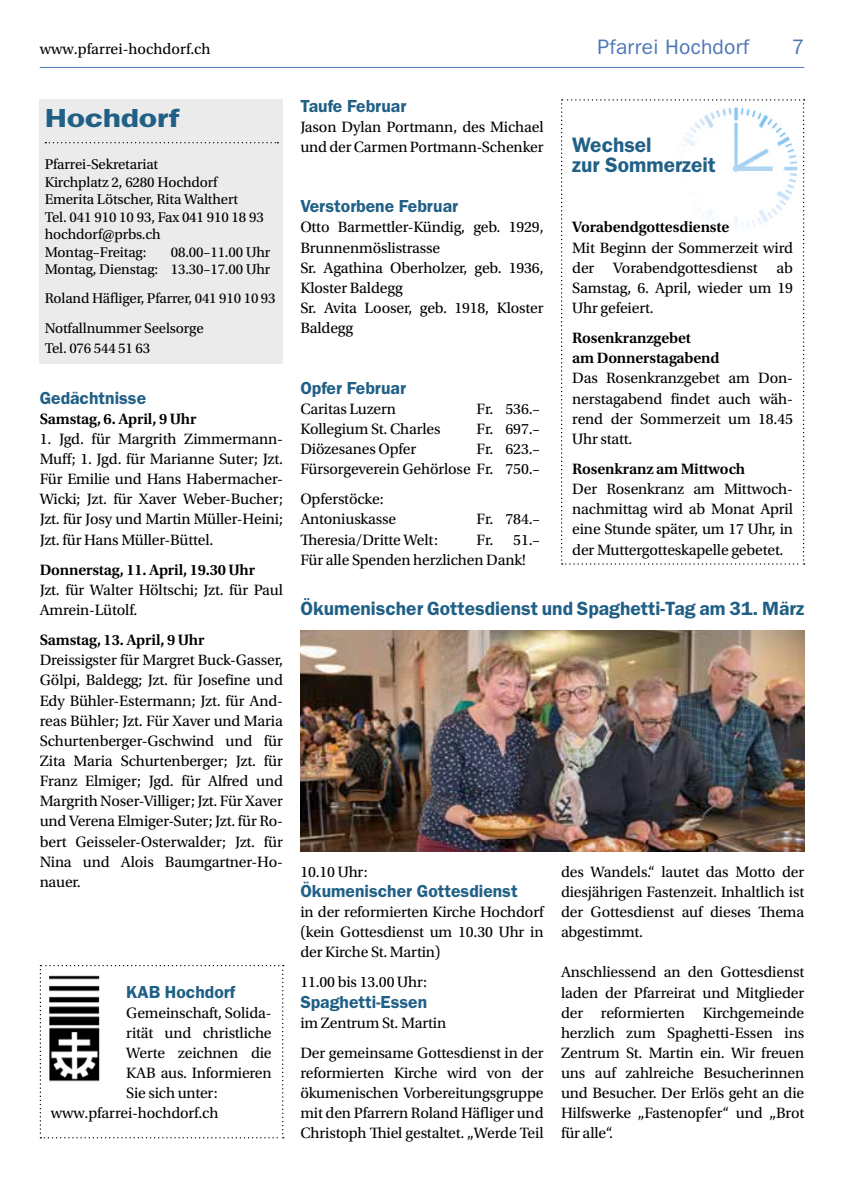
<style>
.page{position:relative;width:844px;height:1191px;background:#fff}
.page>*{position:absolute;margin:0;border:0;box-sizing:border-box;transform-origin:0 0}
.t1{font:600 26.25px "ITC Franklin Gothic Std";letter-spacing:-.01em;color:#216086;scale:1.3 1}
.t2{font:600 21px/20.1px "ITC Franklin Gothic Std";color:#216086}
.t3{font:21px "ITC Franklin Gothic Std";letter-spacing:.01em;color:#4d75b7}
.t4{font:600 19.25px "ITC Franklin Gothic Std";color:#216086}
.t5{font:600 17.5px "ITC Franklin Gothic Std";color:#216086}
.t6{font:15.75px/20.1px "Utopia Std";letter-spacing:-.01em;color:#000;text-align:justify}
.t7{font:600 15.75px/20.1px "Utopia Std";letter-spacing:-.01em;color:#000}
.t8{font:14.88px/17.5px "Utopia Std";letter-spacing:-.01em;color:#000}
</style>
<div class="page">
<hr style="left:40px;top:67px;width:764px;height:1px;background:#4d75b7">
<svg style="left:561px;top:99px;width:243px;height:465px"></svg>
<svg style="left:40px;top:965px;width:244px;height:173px"></svg>
<img style="left:50px;top:976px;width:57px;height:106px">
<div style="left:40px;top:99px;width:243px;height:264px;background:#ebebeb"></div>
<svg style="left:45px;top:142px;width:233px;height:1px"></svg>
<img style="left:300px;top:630px;width:504px;height:221px">
<p class="t6" style="left:40px;top:39px;width:172px">www.pfarrei-hochdorf.ch</p>
<h2 class="t3" style="left:597px;top:35px;width:153px">Pfarrei Hochdorf</h2>
<h2 class="t3" style="left:791px;top:35px;width:14px">7</h2>
<h1 class="t1" style="left:45px;top:103px;width:105px">Hochdorf</h1>
<p class="t8" style="left:45px;top:156px;width:221px">Pfarrei-Sekretariat<br>Kirchplatz 2, 6280 Hochdorf<br>Emerita Lötscher, Rita Walthert<br>Tel. 041 910 10 93, Fax 041 910 18 93 hochdorf@prbs.ch<br>Montag–Freitag:</p>
<p class="t8" style="left:45px;top:244px;width:227px;text-align:right">08.00–11.00 Uhr<br>Montag, Dienstag: 13.30–17.00 Uhr</p>
<p class="t8" style="left:45px;top:283px;width:232px;line-height:30.1px">Roland Häfliger, Pfarrer, 041 910 10 93<br>Notfallnummer Seelsorge</p>
<p class="t8" style="left:45px;top:340px;width:107px">Tel. 076 544 51 63</p>
<p class="t5" style="left:40px;top:387px;width:108px">Gedächtnisse</p>
<p class="t7" style="left:40px;top:409px;width:158px">Samstag, 6. April, 9 Uhr</p>
<p class="t6" style="left:40px;top:429px;width:245px">1. Jgd. für Margrith Zimmermann-Muff; 1. Jgd. für Marianne Suter; Jzt.<br>Für Emilie und Hans Habermacher-Wicki; Jzt. für Xaver Weber-Bucher; Jzt. für Josy und Martin Müller-Heini; Jzt. für Hans Müller-Büttel.</p>
<p class="t7" style="left:40px;top:560px;width:217px">Donnerstag, 11. April, 19.30 Uhr</p>
<p class="t6" style="left:40px;top:580px;width:245px">Jzt. für Walter Höltschi; Jzt. für Paul<br>Amrein-Lütolf.</p>
<p class="t7" style="left:40px;top:630px;width:166px">Samstag, 13. April, 9 Uhr</p>
<p class="t6" style="left:40px;top:650px;width:245px">Dreissigster für Margret Buck-Gasser, Gölpi, Baldegg; Jzt. für Josefine und Edy Bühler-Estermann; Jzt. für And&shy;reas Bühler; Jzt. Für Xaver und Maria Schurtenberger-Gschwind und für Zita Maria Schurtenberger; Jzt. für Franz Elmiger; Jgd. für Alfred und Margrith Noser-Villiger; Jzt. Für Xaver und Verena Elmiger-Suter; Jzt. für Ro&shy;bert Geisseler-Osterwalder; Jzt. für Nina und Alois Baumgartner-Ho&shy;nauer.</p>
<p class="t5" style="left:126px;top:981px;width:110px">KAB Hochdorf</p>
<p class="t6" style="left:126px;top:1002px;width:147px">Gemeinschaft, Solida-</p>
<p class="t6" style="left:126px;top:1022px;width:147px">rität und christliche</p>
<p class="t6" style="left:126px;top:1043px;width:147px">Werte zeichnen die</p>
<p class="t6" style="left:126px;top:1063px;width:147px">KAB aus. Informieren</p>
<p class="t6" style="left:126px;top:1083px;width:93px">Sie sich unter:</p>
<p class="t6" style="left:51px;top:1103px;width:169px">www.pfarrei-hochdorf.ch</p>
<p class="t5" style="left:300px;top:95px;width:107px">Taufe Februar</p>
<p class="t6" style="left:300px;top:117px;width:245px">Jason Dylan Portmann, des Michael und der Carmen Portmann-Schenker</p>
<p class="t5" style="left:300px;top:196px;width:159px">Verstorbene Februar</p>
<p class="t6" style="left:300px;top:217px;width:245px;text-align:left">Otto Barmettler-Kündig, geb. 1929,<br>Brunnenmöslistrasse<br>Sr. Agathina Oberholzer, geb. 1936,<br>Kloster Baldegg<br>Sr. Avita Looser, geb. 1918, Kloster<br>Baldegg</p>
<p class="t5" style="left:300px;top:377px;width:107px">Opfer Februar</p>
<p class="t6" style="left:300px;top:399px;width:97px">Caritas Luzern</p>
<p class="t6" style="left:476px;top:399px;width:65px">Fr. 536.–</p>
<p class="t6" style="left:300px;top:419px;width:142px">Kollegium St. Charles</p>
<p class="t6" style="left:476px;top:419px;width:65px">Fr. 697.–</p>
<p class="t6" style="left:300px;top:439px;width:117px">Diözesanes Opfer</p>
<p class="t6" style="left:300px;top:439px;width:241px;text-align:right">Fr. 623.–<br>Fürsorgeverein Gehörlose Fr. 750.–</p>
<p class="t6" style="left:300px;top:489px;width:97px">Opferstöcke:<br>Antoniuskasse</p>
<p class="t6" style="left:476px;top:509px;width:65px">Fr. 784.–</p>
<p class="t6" style="left:300px;top:529px;width:139px">Theresia/Dritte Welt:</p>
<p class="t6" style="left:300px;top:529px;width:241px;text-indent:176px">Fr. 51.–<br>Für alle Spenden herzlichen Dank!</p>
<h2 class="t2" style="left:572px;top:135px;width:145px">Wechsel<br>zur Sommerzeit</h2>
<p class="t7" style="left:572px;top:217px;width:158px">Vorabendgottesdienste</p>
<p class="t6" style="left:572px;top:238px;width:222px">Mit Beginn der Sommerzeit wird der Vorabendgottesdienst ab Samstag, 6. April, wieder um 19<br>Uhr gefeiert.</p>
<p class="t7" style="left:572px;top:328px;width:149px">Rosenkranzgebet<br>am Donnerstagabend</p>
<p class="t6" style="left:572px;top:368px;width:222px">Das Rosenkranzgebet am Don&shy;nerstagabend findet auch wäh&shy;rend der Sommerzeit um 18.45<br>Uhr statt.</p>
<p class="t7" style="left:572px;top:459px;width:174px">Rosenkranz am Mittwoch</p>
<p class="t6" style="left:572px;top:479px;width:222px">Der Rosenkranz am Mittwoch&shy;nachmittag wird ab Monat April eine Stunde später, um 17 Uhr, in der Muttergotteskapelle gebetet.</p>
<p class="t4" style="left:300px;top:597px;width:505px">Ökumenischer Gottesdienst und Spaghetti-Tag am 31. März</p>
<p class="t6" style="left:300px;top:861px;width:69px">10.10 Uhr:</p>
<p class="t5" style="left:300px;top:880px;width:219px">Ökumenischer Gottesdienst</p>
<p class="t6" style="left:300px;top:902px;width:245px">in der reformierten Kirche Hochdorf (kein Gottesdienst um 10.30 Uhr in der Kirche St. Martin)</p>
<p class="t6" style="left:300px;top:972px;width:128px">11.00 bis 13.00 Uhr:</p>
<p class="t5" style="left:300px;top:991px;width:128px">Spaghetti-Essen</p>
<p class="t6" style="left:300px;top:1007px;width:245px;line-height:30.3px">im Zentrum St. Martin<br>Der gemeinsame Gottesdienst in der</p>
<p class="t6" style="left:300px;top:1063px;width:245px">reformierten Kirche wird von der ökumenischen Vorbereitungsgruppe mit den Pfarrern Roland Häfliger und Christoph Thiel gestaltet. „Werde Teil</p>
<p class="t6" style="left:561px;top:862px;width:245px">des Wandels.“ lautet das Motto der diesjährigen Fastenzeit. Inhaltlich ist der Gottesdienst auf dieses Thema abgestimmt.</p>
<p class="t6" style="left:561px;top:962px;width:245px">Anschliessend an den Gottesdienst laden der Pfarreirat und Mitglieder der reformierten Kirchgemeinde herzlich zum Spaghetti-Essen ins Zentrum St. Martin ein. Wir freuen uns auf zahlreiche Besucherinnen und Besucher. Der Erlös geht an die Hilfswerke „Fastenopfer“ und „Brot für alle“.</p>
</div>
